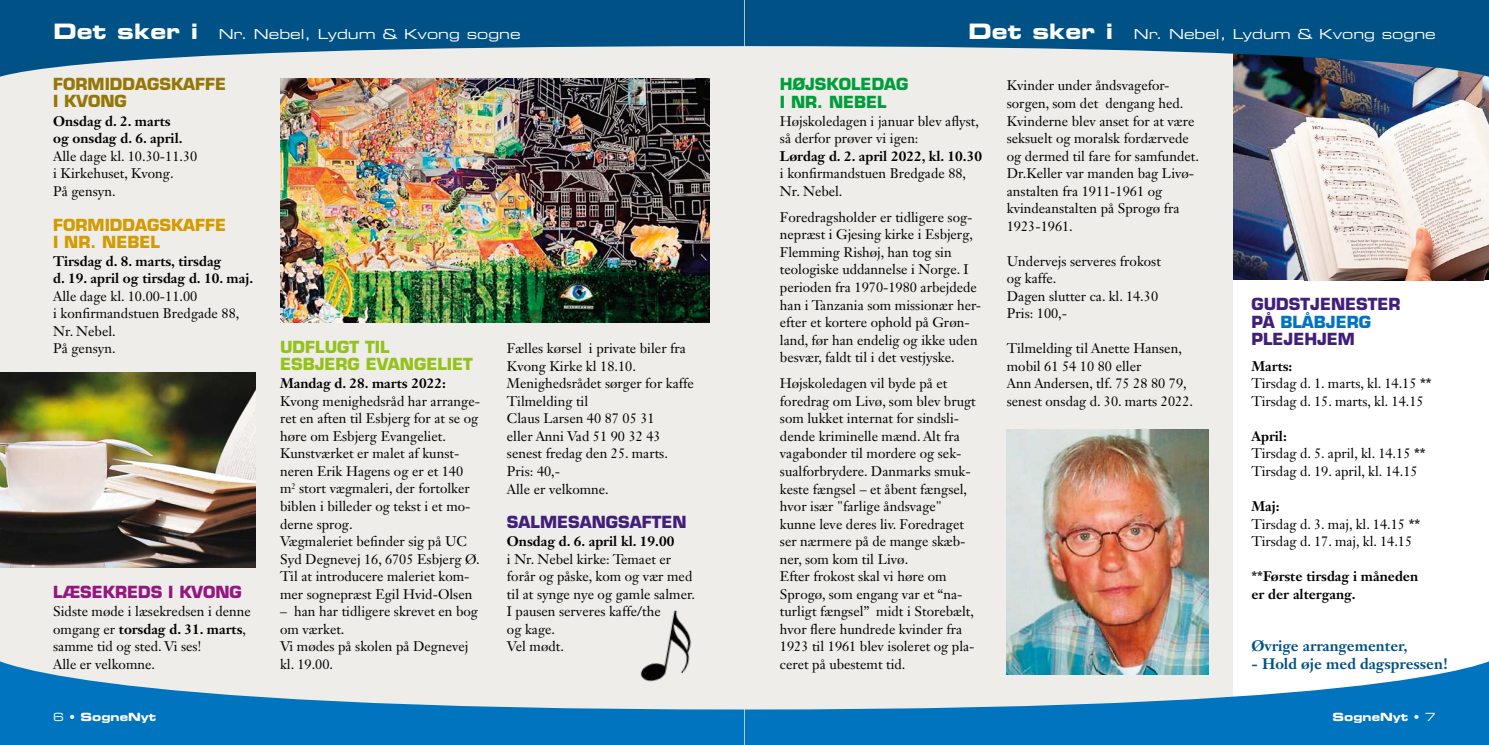
<style>
.page{position:relative;width:1489px;height:745px;background:#fff}
.page>*{position:absolute;margin:0;border:0;box-sizing:border-box;transform-origin:0 0}
.t1{font:700 16.25px/17.5px "Eurostile LT Std";color:#411f7a}
.t2{font:700 16.25px/17.5px "Eurostile LT Std";color:#94c11a}
.t3{font:700 16.25px/17.5px "Eurostile LT Std";color:#d39b00}
.t4{font:700 16.25px/17.5px "Eurostile LT Std";color:#957608}
.t5{font:700 16.25px/17.5px "Eurostile LT Std";color:#009d3b}
.t6{font:700 16.25px "Eurostile LT Std";color:#951681}
.t7{font:700 15px "Janson Text LT Std";color:#005185}
.t8{font:13.75px/17.5px "Janson Text LT Std";color:#000}
.t9{font:700 13.75px/17.5px "Janson Text LT Std";color:#000}
.t10{font:13.75px "Eurostile LT Std Ex 2";color:#fff}
.t11{font:11.25px "Eurostile LT Std Bold Ex 2";color:#fff}
.s1{font-family:"Eurostile LT Std Bold Ex 2";font-size:21.25px}
.s2{font-weight:700}
.s3{color:#0074be}
.s4{font-family:"Eurostile LT Std Ex 2"}
</style>
<div class="page">
<div style="left:0;top:0;width:1488px;height:744px;background:#eeede9"></div>
<img style="left:1233px;top:81px;width:255px;height:199px">
<div style="left:1233px;top:280px;width:255px;height:464px;background:#fff"></div>
<img style="left:1006px;top:429px;width:202px;height:227px">
<img style="left:0;top:372px;width:255px;height:195px">
<img style="left:280px;top:81px;width:429px;height:241px">
<img style="left:665px;top:610px;width:26px;height:46px">
<img style="left:1256px;top:93px;width:232px;height:187px">
<svg style="left:0;top:0;width:744px;height:81px;fill:#005185"></svg>
<svg style="left:0;top:656px;width:744px;height:88px;fill:#0074be"></svg>
<svg style="left:744px;top:0;width:744px;height:81px;fill:#005185"></svg>
<svg style="left:744px;top:656px;width:744px;height:88px;fill:#0074be"></svg>
<p class="t10" style="left:53px;top:25px;width:469px"><span class="s1">Det sker i</span> Nr. Nebel, Lydum &amp; Kvong sogne</p>
<p class="t10" style="left:968px;top:25px;width:469px"><span class="s1">Det sker i</span> Nr. Nebel, Lydum &amp; Kvong sogne</p>
<p class="t4" style="left:53px;top:75px;width:174px">FORMIDDAGSKAFFE<br>I KVONG</p>
<p class="t9" style="left:53px;top:112px;width:131px">Onsdag d. 2. marts og onsdag d. 6. april.</p>
<p class="t8" style="left:53px;top:147px;width:146px">Alle dage kl. 10.30-11.30 i Kirkehuset, Kvong.<br>På gensyn.</p>
<p class="t3" style="left:53px;top:216px;width:174px">FORMIDDAGSKAFFE<br>I NR. NEBEL</p>
<p class="t9" style="left:53px;top:252px;width:202px">Tirsdag d. 8. marts, tirsdag<br>d. 19. april og tirsdag d. 10. maj.</p>
<p class="t8" style="left:53px;top:287px;width:188px">Alle dage kl. 10.00-11.00<br>i konfirmandstuen Bredgade 88,<br>Nr. Nebel.<br>På gensyn.</p>
<p class="t6" style="left:53px;top:581px;width:190px">LÆSEKREDS I KVONG</p>
<p class="t8" style="left:53px;top:602px;width:199px">Sidste møde i læsekredsen i denne omgang er <span class="s2">torsdag d. 31. marts</span>, samme tid og sted. Vi ses!<br>Alle er velkomne.</p>
<p class="t2" style="left:280px;top:338px;width:194px">UDFLUGT TIL<br>ESBJERG EVANGELIET</p>
<p class="t9" style="left:280px;top:374px;width:167px">Mandag d. 28. marts 2022:</p>
<p class="t8" style="left:280px;top:392px;width:201px">Kvong menighedsråd har arrange&shy;ret en aften til Esbjerg for at se og høre om Esbjerg Evangeliet.<br>Kunstværket er malet af kunst&shy;neren Erik Hagens og er et 140 m<sup>2</sup> stort vægmaleri, der fortolker biblen i billeder og tekst i et mo&shy;derne sprog.<br>Vægmaleriet befinder sig på UC<br>Syd Degnevej 16, 6705 Esbjerg Ø.<br>Til at introducere maleriet kom&shy;mer sognepræst Egil Hvid-Olsen</p>
<p class="t8" style="left:280px;top:602px;width:199px">– han har tidligere skrevet en bog om værket.<br>Vi mødes på skolen på Degnevej kl. 19.00.</p>
<p class="t8" style="left:507px;top:339px;width:188px">Fælles kørsel i private biler fra<br>Kvong Kirke kl 18.10.<br>Menighedsrådet sørger for kaffe<br>Tilmelding til<br>Claus Larsen 40 87 05 31<br>eller Anni Vad 51 90 32 43 senest fredag den 25. marts.<br>Pris: 40,-<br>Alle er velkomne.</p>
<p class="t1" style="left:507px;top:513px;width:181px">SALM ESANGSAFTEN</p>
<p class="t9" style="left:507px;top:532px;width:169px">Onsdag d. 6. april kl. 19.00</p>
<p class="t8" style="left:507px;top:549px;width:190px">i Nr. Nebel kirke: Temaet er forår og påske, kom og vær med til at synge nye og gamle salmer.<br>I pausen serveres kaffe/the<br>og kage.<br>Vel mødt.</p>
<p class="t5" style="left:780px;top:75px;width:130px">HØJSKOLEDAG<br>I NR. NEBEL</p>
<p class="t8" style="left:780px;top:112px;width:201px">Højskoledagen i januar blev aflyst, så derfor prøver vi igen:</p>
<p class="t9" style="left:780px;top:147px;width:204px">Lørdag d. 2. april 2022, kl. 10.30</p>
<p class="t8" style="left:780px;top:164px;width:188px">i konfirmandstuen Bredgade 88,<br>Nr. Nebel.</p>
<p class="t8" style="left:780px;top:208px;width:203px">Foredragsholder er tidligere sog&shy;nepræst i Gjesing kirke i Esbjerg, Flemming Rishøj, han tog sin teologiske uddannelse i Norge. I perioden fra 1970-1980 arbejdede han i Tanzania som missionær her&shy;efter et kortere ophold på Grøn&shy;land, før han endelig og ikke uden besvær, faldt til i det vestjyske.</p>
<p class="t8" style="left:780px;top:374px;width:197px">Højskoledagen vil byde på et foredrag om Livø, som blev brugt som lukket internat for sindsli&shy;dende kriminelle mænd. Alt fra vagabonder til mordere og sek&shy;sualforbrydere. Danmarks smuk&shy;keste fængsel – et åbent fængsel, hvor især "farlige åndsvage" kunne leve deres liv. Foredraget ser nærmere på de mange skæb&shy;ner, som kom til Livø.<br>Efter frokost skal vi høre om<br>Sprogø, som engang var et “na&shy;turligt fængsel” midt i Storebælt, hvor flere hundrede kvinder fra<br>1923 til 1961 blev isoleret og pla&shy;ceret på ubestemt tid.</p>
<p class="t8" style="left:1006px;top:77px;width:193px">Kvinder under åndsvagefor&shy;sorgen, som det dengang hed.<br>Kvinderne blev anset for at være seksuelt og moralsk fordærvede og dermed til fare for samfundet.<br>Dr.Keller var manden bag Livø&shy;anstalten fra 1911-1961 og kvindeanstalten på Sprogø fra<br>1923-1961.</p>
<p class="t8" style="left:1006px;top:252px;width:156px">Undervejs serveres frokost og kaffe.<br>Dagen slutter ca. kl. 14.30<br>Pris: 100,-</p>
<p class="t8" style="left:1006px;top:339px;width:188px">Tilmelding til Anette Hansen, mobil 61 54 10 80 eller<br>Ann Andersen, tlf. 75 28 80 79, senest onsdag d. 30. marts 2022.</p>
<p class="t1" style="left:1251px;top:295px;width:151px">GUDSTJENESTER<br>PÅ <span class="s3">BLÅBJERG<br></span>PLEJEHJEM</p>
<p class="t8" style="left:1251px;top:357px;width:182px"><span class="s2">Marts:<br></span>Tirsdag d. 1. marts, kl. 14.15 <span class="s2">**<br></span>Tirsdag d. 15. marts, kl. 14.15</p>
<p class="t8" style="left:1251px;top:427px;width:176px"><span class="s2">April:<br></span>Tirsdag d. 5. april, kl. 14.15 <span class="s2">**<br></span>Tirsdag d. 19. april, kl. 14.15</p>
<p class="t8" style="left:1251px;top:497px;width:170px"><span class="s2">Maj:<br></span>Tirsdag d. 3. maj, kl. 14.15 <span class="s2">**<br></span>Tirsdag d. 17. maj, kl. 14.15</p>
<p class="t9" style="left:1251px;top:567px;width:168px">**Første tirsdag i måneden er der altergang.</p>
<p class="t7" style="left:1251px;top:635px;width:158px">Øvrige arrangementer,</p>
<p class="t7" style="left:1251px;top:653px;width:198px">- Hold øje med dagspressen!</p>
<p class="t11" style="left:53px;top:708px;width:105px"><span class="s4">6 •</span> SogneNyt</p>
<p class="t11" style="left:1332px;top:708px;width:105px">SogneNyt <span class="s4">• 7</span></p>
</div>
